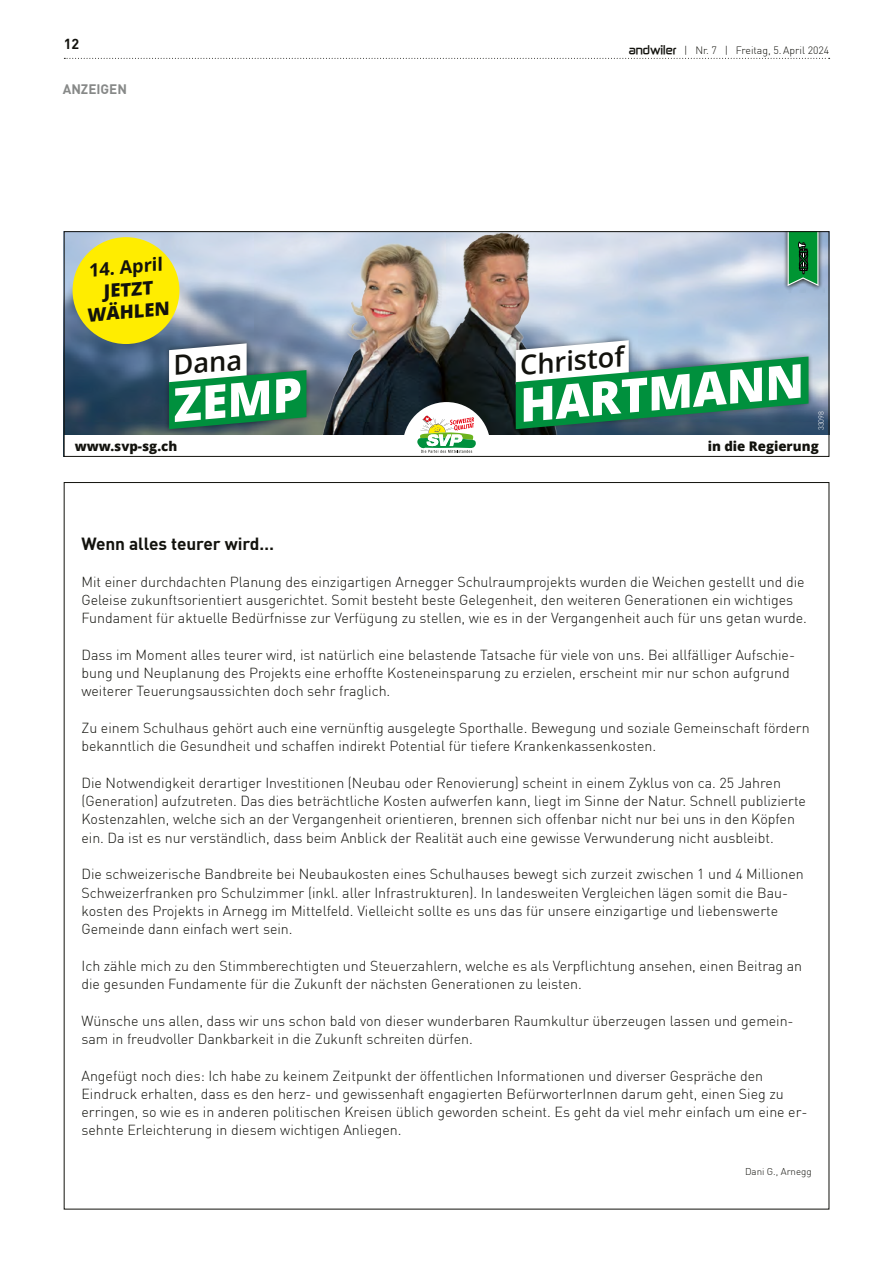
<style>
.page{position:relative;width:893px;height:1263px;background:#fff}
.page>*{position:absolute;margin:0;border:0;box-sizing:border-box;transform-origin:0 0}
.t1{font:800 46.8px "Open Sans";color:#fff}
.t2{font:600 27.3px "Open Sans";color:#12120d}
.t3{font:800 18.45px/22px "Open Sans";color:#12120d;text-align:center}
.t4{font:700 18.15px "Open Sans";color:#12120d}
.t5{font:700 17.25px "DIN";color:#12120d}
.t6{font:300 14.25px/18.3px "DIN";color:#12120d}
.t7{font:700 14.25px "DIN";color:#12120d}
.t8{font:700 13.5px "DIN";color:#878988}
.t9{font:800 13.35px "Open Sans";color:#12120d}
.t10{font:300 10.5px "DIN";color:#12120d}
.t11{font:300 9.75px "DIN";color:#12120d}
.t12{font:300 7.5px "DIN";color:#fff}
.s1{font-family:"Zekton";font-weight:700}
</style>
<div class="page">
<svg style="left:64px;top:58px;width:766px;height:1px"></svg>
<img style="left:66px;top:233px;width:761px;height:202px">
<img style="left:781px;top:233px;width:44px;height:59px">
<svg style="left:788px;top:233px;width:30px;height:53px;background:#1f8a45"></svg>
<img style="left:228px;top:233px;width:437px;height:202px">
<svg style="left:510px;top:318px;width:304px;height:117px;background:#5ea08a"></svg>
<svg style="left:163px;top:332px;width:149px;height:103px"></svg>
<div style="left:73px;top:237px;width:106px;height:107px;background:#ffed00;border-radius:50%"></div>
<svg style="left:403px;top:402px;width:87px;height:51px"></svg>
<div style="left:64px;top:231px;width:765px;height:226px;border:1px solid #12120d"></div>
<p class="t7" style="left:64px;top:35px;width:17px">12</p>
<p class="t8" style="left:63px;top:81px;width:66px">ANZEIGEN</p>
<p class="t4" style="left:87px;top:258px;width:76px;rotate:-5deg">14. April</p>
<p class="t3" style="left:84px;top:281px;width:84px;rotate:-5deg">JETZT<br>WÄHLEN</p>
<h2 class="t2" style="left:171px;top:347px;width:71px;rotate:-5deg">Dana</h2>
<h1 class="t1" style="left:169px;top:370px;width:131px;rotate:-5deg">ZEMP</h1>
<p class="t10" style="left:629px;top:44px;width:202px"><span class="s1">andwiler</span> | Nr. 7 | Freitag, 5. April 2024</p>
<h2 class="t2" style="left:518px;top:347px;width:106px;rotate:-5deg">Christof</h2>
<h1 class="t1" style="left:516px;top:370px;width:287px;rotate:-5deg">HARTMANN</h1>
<p class="t12" style="left:816px;top:430px;width:21px;rotate:-90deg">33098</p>
<p class="t9" style="left:75px;top:436px;width:104px">www.svp-sg.ch</p>
<p class="t9" style="left:708px;top:436px;width:113px">in die Regierung</p>
<p class="t5" style="left:81px;top:532px;width:194px">Wenn alles teurer wird…</p>
<p class="t6" style="left:81px;top:572px;width:727px">Mit einer durchdachten Planung des einzigartigen Arnegger Schulraumprojekts wurden die Weichen gestellt und die<br>Geleise zukunftsorientiert ausgerichtet. Somit besteht beste Gelegenheit, den weiteren Generationen ein wichtiges<br>Fundament für aktuelle Bedürfnisse zur Verfügung zu stellen, wie es in der Vergangenheit auch für uns getan wurde.</p>
<p class="t6" style="left:81px;top:645px;width:715px">Dass im Moment alles teurer wird, ist natürlich eine belastende Tatsache für viele von uns. Bei allfälliger Aufschie&shy;bung und Neuplanung des Projekts eine erhoffte Kosteneinsparung zu erzielen, erscheint mir nur schon aufgrund weiterer Teuerungsaussichten doch sehr fraglich.</p>
<p class="t6" style="left:81px;top:718px;width:730px">Zu einem Schulhaus gehört auch eine vernünftig ausgelegte Sporthalle. Bewegung und soziale Gemeinschaft fördern bekanntlich die Gesundheit und schaffen indirekt Potential für tiefere Krankenkassenkosten.</p>
<p class="t6" style="left:81px;top:773px;width:726px">Die Notwendigkeit derartiger Investitionen (Neubau oder Renovierung) scheint in einem Zyklus von ca. 25 Jahren (Generation) aufzutreten. Das dies beträchtliche Kosten aufwerfen kann, liegt im Sinne der Natur. Schnell publizierte Kostenzahlen, welche sich an der Vergangenheit orientieren, brennen sich offenbar nicht nur bei uns in den Köpfen ein. Da ist es nur verständlich, dass beim Anblick der Realität auch eine gewisse Verwunderung nicht ausbleibt.</p>
<p class="t6" style="left:81px;top:865px;width:724px">Die schweizerische Bandbreite bei Neubaukosten eines Schulhauses bewegt sich zurzeit zwischen 1 und 4 Millionen Schweizerfranken pro Schulzimmer (inkl. aller Infrastrukturen). In landesweiten Vergleichen lägen somit die Bau&shy;kosten des Projekts in Arnegg im Mittelfeld. Vielleicht sollte es uns das für unsere einzigartige und liebenswerte Gemeinde dann einfach wert sein.</p>
<p class="t6" style="left:81px;top:956px;width:722px">Ich zähle mich zu den Stimmberechtigten und Steuerzahlern, welche es als Verpflichtung ansehen, einen Beitrag an die gesunden Fundamente für die Zukunft der nächsten Generationen zu leisten.</p>
<p class="t6" style="left:81px;top:1011px;width:714px">Wünsche uns allen, dass wir uns schon bald von dieser wunderbaren Raumkultur überzeugen lassen und gemein&shy;sam in freudvoller Dankbarkeit in die Zukunft schreiten dürfen.</p>
<p class="t6" style="left:81px;top:1066px;width:728px">Angefügt noch dies: Ich habe zu keinem Zeitpunkt der öffentlichen Informationen und diverser Gespräche den Eindruck erhalten, dass es den herz- und gewissenhaft engagierten BefürworterInnen darum geht, einen Sieg zu erringen, so wie es in anderen politischen Kreisen üblich geworden scheint. Es geht da viel mehr einfach um eine er&shy;sehnte Erleichterung in diesem wichtigen Anliegen.</p>
<p class="t11" style="left:745px;top:1166px;width:68px">Dani G., Arnegg</p>
</div>
